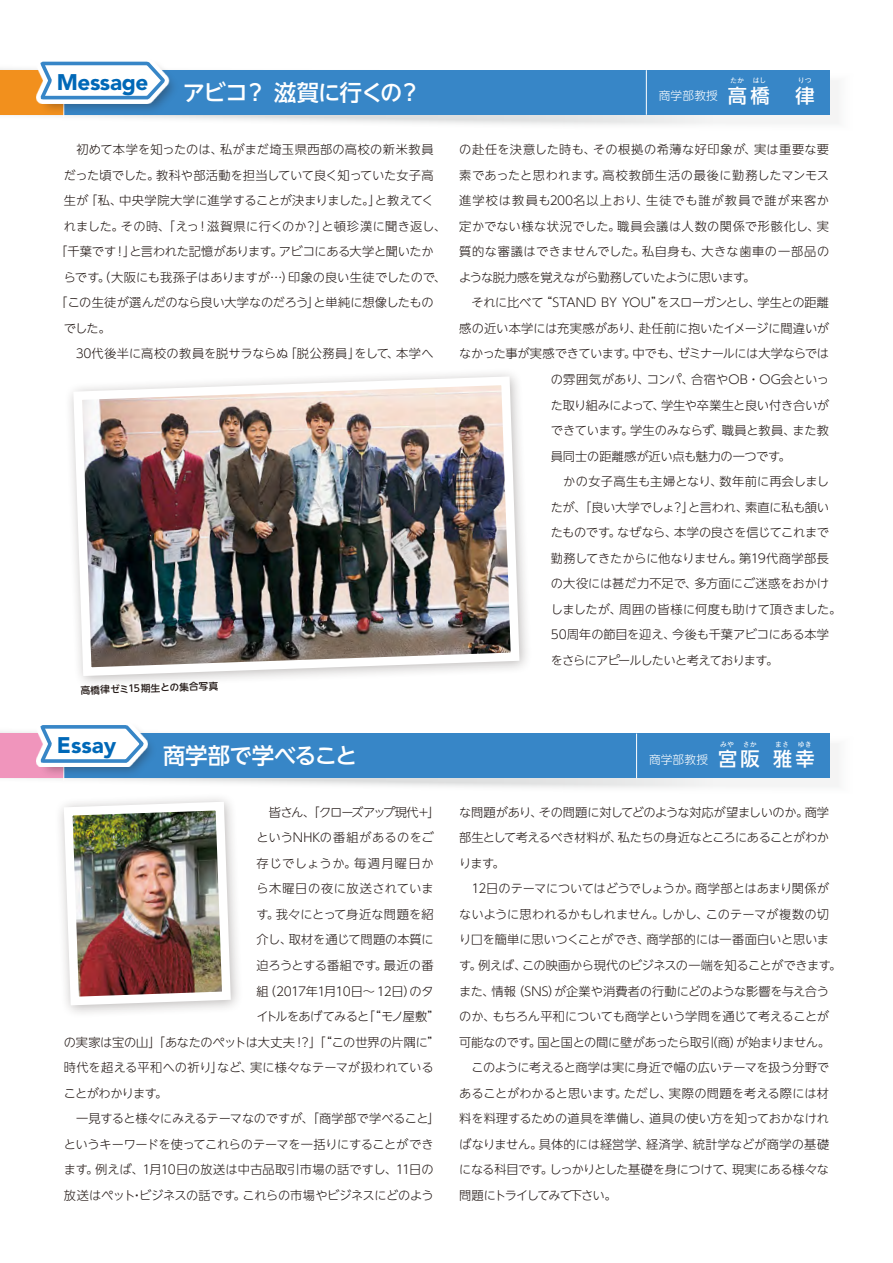
<style>
.page{position:relative;width:893px;height:1263px;background:#fff}
.page>*{position:absolute;margin:0;border:0;box-sizing:border-box;transform-origin:0 0}
.t1{font:900 22.5px "Avenir";letter-spacing:-.015em;color:#0068b7}
.t2{font:500 22.35px "UD Shin Go NT Pro";letter-spacing:-.03em;color:#fff}
.t3{font:500 19.2px "UD Shin Go NT Pro";color:#fff}
.t4{font:300 12.15px/25.5px "UD Shin Go NT Pro";letter-spacing:-.01em;color:#221815}
.t5{font:300 12.15px "UD Shin Go NT Pro";letter-spacing:.01em;color:#221815}
.t6{font:300 12.15px "UD Shin Go NT Pro";letter-spacing:.04em;color:#221815}
.t7{font:300 12.15px "UD Shin Go NT Pro";letter-spacing:.025em;color:#221815}
.t8{font:300 12.15px "UD Shin Go NT Pro";letter-spacing:.035em;color:#221815}
.t9{font:300 12.15px "UD Shin Go NT Pro";letter-spacing:-.065em;color:#221815}
.t10{font:300 12.15px "UD Shin Go NT Pro";letter-spacing:-.04em;color:#221815}
.t11{font:300 12.15px "UD Shin Go NT Pro";letter-spacing:.02em;color:#221815}
.t12{font:300 12.15px "UD Shin Go NT Pro";letter-spacing:.07em;color:#221815}
.t13{font:300 12.15px "UD Shin Go NT Pro";letter-spacing:-.03em;color:#221815}
.t14{font:300 12.15px "UD Shin Go NT Pro";letter-spacing:.015em;color:#221815}
.t15{font:300 12.15px "UD Shin Go NT Pro";letter-spacing:-.06em;color:#221815}
.t16{font:300 12.15px "UD Shin Go NT Pro";letter-spacing:-.055em;color:#221815}
.t17{font:300 12.15px "UD Shin Go NT Pro";letter-spacing:-.09em;color:#221815}
.t18{font:300 12.15px "UD Shin Go NT Pro";letter-spacing:.05em;color:#221815}
.t19{font:300 12.15px "UD Shin Go NT Pro";letter-spacing:-.05em;color:#221815}
.t20{font:300 11.7px "UD Shin Go NT Pro";letter-spacing:.02em;color:#fff}
.t21{font:500 9.6px "UD Shin Go NT Pro";color:#221815}
.t22{font:700 6.9px "Futo Go B101 Pro";color:#fff}
.s1{font-weight:500;font-size:19.2px}
</style>
<div class="page">
<svg style="left:0;top:731px;width:839px;height:57px;fill:#f4f4f4"></svg>
<div style="left:0;top:733px;width:829px;height:45px;background:#3786c7"></div>
<hr style="left:636px;top:733px;width:1px;height:45px;background:#fff">
<div style="left:0;top:733px;width:64px;height:45px;background:#f095bc"></div>
<hr style="left:63px;top:736px;width:1px;height:45px;background:#fff">
<div style="left:38px;top:722px;width:120px;height:56px;background:#221815;opacity:.35"></div>
<svg style="left:36px;top:722px;width:112px;height:45px"></svg>
<svg style="left:38px;top:722px;width:108px;height:54px"></svg>
<img style="left:60px;top:798px;width:175px;height:212px">
<svg style="left:0;top:68px;width:839px;height:57px;fill:#f4f4f4"></svg>
<div style="left:0;top:70px;width:829px;height:45px;background:#3786c7"></div>
<hr style="left:646px;top:70px;width:1px;height:45px;background:#fff">
<div style="left:0;top:70px;width:64px;height:45px;background:#f2901d"></div>
<hr style="left:63px;top:73px;width:1px;height:44px;background:#fff">
<div style="left:38px;top:59px;width:141px;height:55px;background:#221815;opacity:.35"></div>
<div style="left:36px;top:57px;width:133px;height:47px;background:#fff"></div>
<svg style="left:38px;top:61px;width:130px;height:40px"></svg>
<img style="left:70px;top:373px;width:454px;height:307px">
<h1 class="t1" style="left:57px;top:68px;width:93px">Message</h1>
<p class="t22" style="left:798px;top:75px;width:15px">りつ</p>
<p class="t22" style="left:730px;top:75px;width:15px">たか</p>
<p class="t22" style="left:753px;top:75px;width:15px">はし</p>
<h2 class="t2" style="left:183px;top:74px;width:240px">アビコ？ 滋賀に行くの？</h2>
<p class="t20" style="left:659px;top:86px;width:90px">商学部教授 <span class="s1">高</span></p>
<h3 class="t3" style="left:750px;top:80px;width:66px">橋　律</h3>
<p class="t11" style="left:64px;top:140px;width:371px">　初めて本学を知ったのは、私がまだ埼玉県西部の高校の新米教員</p>
<p class="t4" style="left:64px;top:162px;width:371px">だった頃でした。教科や部活動を担当していて良く知っていた女子高</p>
<p class="t4" style="left:64px;top:188px;width:371px">生が「私、中央学院大学に進学することが決まりました。」と教えてく</p>
<p class="t7" style="left:64px;top:216px;width:384px">れました。その時、「えっ！滋賀県に行くのか？」と頓珍漢に聞き返し、</p>
<p class="t4" style="left:55px;top:239px;width:380px">「千葉です！」と言われた記憶があります。アビコにある大学と聞いたか</p>
<p class="t4" style="left:64px;top:264px;width:384px">らです。（大阪にも我孫子はありますが…）印象の良い生徒でしたので、</p>
<p class="t4" style="left:55px;top:290px;width:380px">「この生徒が選んだのなら良い大学なのだろう」と単純に想像したもの</p>
<p class="t4" style="left:64px;top:315px;width:48px">でした。</p>
<p class="t5" style="left:64px;top:344px;width:371px">　30代後半に高校の教員を脱サラならぬ「脱公務員」をして、本学へ</p>
<p class="t21" style="left:80px;top:683px;width:139px;rotate:-2deg">高橋律ゼミ15期生との集合写真</p>
<p class="t8" style="left:459px;top:140px;width:371px">の赴任を決意した時も、その根拠の希薄な好印象が、実は重要な要</p>
<p class="t6" style="left:459px;top:165px;width:371px">素であったと思われます。高校教師生活の最後に勤務したマンモス</p>
<p class="t12" style="left:459px;top:191px;width:371px">進学校は教員も200名以上おり、生徒でも誰が教員で誰が来客か</p>
<p class="t6" style="left:459px;top:216px;width:371px">定かでない様な状況でした。職員会議は人数の関係で形骸化し、実</p>
<p class="t6" style="left:459px;top:242px;width:371px">質的な審議はできませんでした。私自身も、大きな歯車の一部品の</p>
<p class="t9" style="left:459px;top:267px;width:298px">ような脱力感を覚えながら勤務していたように思います。</p>
<p class="t4" style="left:459px;top:290px;width:371px">　それに比べて“STAND BY YOU”をスローガンとし、学生との距離</p>
<p class="t4" style="left:459px;top:315px;width:371px">感の近い本学には充実感があり、赴任前に抱いたイメージに間違いが</p>
<p class="t10" style="left:459px;top:344px;width:371px">なかった事が実感できています。中でも、ゼミナールには大学ならでは</p>
<p class="t5" style="left:551px;top:369px;width:280px">の雰囲気があり、コンパ、合宿やOB・OG会といっ</p>
<p class="t13" style="left:551px;top:395px;width:280px">た取り組みによって、学生や卒業生と良い付き合いが</p>
<p class="t4" style="left:551px;top:417px;width:280px">できています。学生のみならず、職員と教員、また教</p>
<p class="t4" style="left:551px;top:443px;width:242px">員同士の距離感が近い点も魅力の一つです。</p>
<p class="t5" style="left:551px;top:472px;width:280px">　かの女子高生も主婦となり、数年前に再会しまし</p>
<p class="t4" style="left:551px;top:494px;width:280px">たが、「良い大学でしょ？」と言われ、素直に私も頷い</p>
<p class="t4" style="left:551px;top:519px;width:280px">たものです。なぜなら、本学の良さを信じてこれまで</p>
<p class="t4" style="left:551px;top:545px;width:280px">勤務してきたからに他なりません。第19代商学部長</p>
<p class="t4" style="left:551px;top:570px;width:280px">の大役には甚だ力不足で、多方面にご迷惑をおかけ</p>
<p class="t14" style="left:551px;top:599px;width:292px">しましたが、周囲の皆様に何度も助けて頂きました。</p>
<p class="t4" style="left:551px;top:621px;width:280px">50周年の節目を迎え、今後も千葉アビコにある本学</p>
<p class="t15" style="left:551px;top:650px;width:229px">をさらにアピールしたいと考えております。</p>
<h1 class="t1" style="left:57px;top:731px;width:61px">Essay</h1>
<p class="t22" style="left:798px;top:738px;width:15px">ゆき</p>
<p class="t22" style="left:743px;top:738px;width:15px">さか</p>
<p class="t22" style="left:775px;top:738px;width:15px">まさ</p>
<p class="t22" style="left:720px;top:738px;width:15px">みや</p>
<h2 class="t2" style="left:163px;top:738px;width:196px">商学部で学べること</h2>
<p class="t20" style="left:649px;top:750px;width:90px">商学部教授 <span class="s1">宮</span></p>
<h3 class="t3" style="left:773px;top:743px;width:43px">雅幸</h3>
<h3 class="t3" style="left:741px;top:743px;width:21px">阪</h3>
<p class="t17" style="left:257px;top:802px;width:185px">　皆さん、「クローズアップ現代＋」</p>
<p class="t7" style="left:257px;top:828px;width:179px">というNHKの番組があるのをご</p>
<p class="t18" style="left:257px;top:853px;width:179px">存じでしょうか。毎週月曜日か</p>
<p class="t8" style="left:257px;top:879px;width:179px">ら木曜日の夜に放送されていま</p>
<p class="t5" style="left:257px;top:904px;width:179px">す。我々にとって身近な問題を紹</p>
<p class="t4" style="left:257px;top:927px;width:179px">介し、取材を通じて問題の本質に</p>
<p class="t4" style="left:257px;top:952px;width:179px">迫ろうとする番組です。最近の番</p>
<p class="t16" style="left:257px;top:981px;width:179px">組（2017年1月10日～ 12日）のタ</p>
<p class="t9" style="left:257px;top:1006px;width:185px">イトルをあげてみると「“モノ屋敷”</p>
<p class="t4" style="left:64px;top:1029px;width:378px">の実家は宝の山」「あなたのペットは大丈夫！？」「“この世界の片隅に”</p>
<p class="t4" style="left:64px;top:1054px;width:371px">時代を超える平和への祈り」など、実に様々なテーマが扱われている</p>
<p class="t19" style="left:64px;top:1083px;width:105px">ことがわかります。</p>
<p class="t4" style="left:76px;top:1105px;width:365px">一見すると様々にみえるテーマなのですが、「商学部で学べること」</p>
<p class="t4" style="left:64px;top:1131px;width:371px">というキーワードを使ってこれらのテーマを一括りにすることができ</p>
<p class="t4" style="left:64px;top:1156px;width:371px">ます。例えば、1月10日の放送は中古品取引市場の話ですし、11日の</p>
<p class="t4" style="left:64px;top:1182px;width:371px">放送はペット・ビジネスの話です。これらの市場やビジネスにどのよう</p>
<p class="t4" style="left:459px;top:799px;width:384px">な問題があり、その問題に対してどのような対応が望ましいのか。商学部生として考えるべき材料が、私たちの身近なところにあることがわかります。<br>　12日のテーマについてはどうでしょうか。商学部とはあまり関係がないように思われるかもしれません。しかし、このテーマが複数の切り口を簡単に思いつくことができ、商学部的には一番面白いと思います。例えば、この映画から現代のビジネスの一端を知ることができます。また、情報（SNS）が企業や消費者の行動にどのような影響を与え合うのか、もちろん平和についても商学という学問を通じて考えることが可能なのです。国と国との間に壁があったら取引（商）が始まりません。　このように考えると商学は実に身近で幅の広いテーマを扱う分野であることがわかると思います。ただし、実際の問題を考える際には材料を料理するための道具を準備し、道具の使い方を知っておかなければなりません。具体的には経営学、経済学、統計学などが商学の基礎になる科目です。しっかりとした基礎を身につけて、現実にある様々な問題にトライしてみて下さい。</p>
</div>
